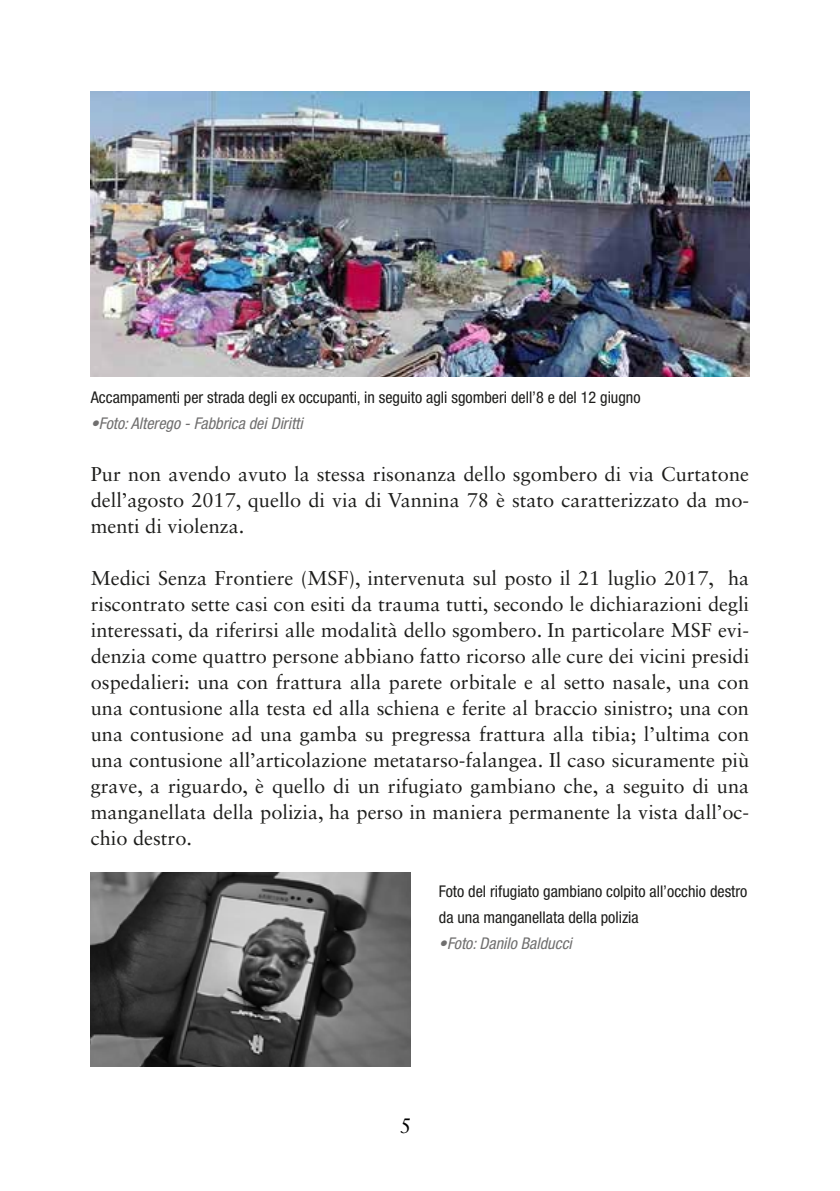
<style>
.page{position:relative;width:840px;height:1191px;background:#fff}
.page>*{position:absolute;margin:0;border:0;box-sizing:border-box;transform-origin:0 0}
.t1{font:21px "Sabon LT Std";color:#000}
.t2{font:20px/26px "Sabon LT Std";color:#1d1d1b;text-align:justify}
.t3{font:condensed 16.2px/26px "Helvetica Neue LT Std";color:#1d1d1b}
.t4{font:italic condensed 16.2px "Helvetica Neue LT Std";color:#706f6f}
</style>
<div class="page">
<img style="left:91px;top:91px;width:657px;height:285px">
<img style="left:91px;top:872px;width:319px;height:194px">
<p class="t3" style="left:91px;top:384px;width:551px">Accampamenti per strada degli ex occupanti, in seguito agli sgomberi dell’8 e del 12 giugno</p>
<p class="t4" style="left:91px;top:414px;width:213px">•Foto: Alterego - Fabbrica dei Diritti</p>
<p class="t2" style="left:91px;top:461px;width:659px">Pur non avendo avuto la stessa risonanza dello sgombero di via Curtatone dell’agosto 2017, quello di via di Vannina 78 è stato caratterizzato da mo&shy;menti di violenza.</p>
<p class="t2" style="left:91px;top:565px;width:659px">Medici Senza Frontiere (MSF), intervenuta sul posto il 21 luglio 2017, ha riscontrato sette casi con esiti da trauma tutti, secondo le dichiarazioni degli interessati, da riferirsi alle modalità dello sgombero. In particolare MSF evi&shy;denzia come quattro persone abbiano fatto ricorso alle cure dei vicini presidi ospedalieri: una con frattura alla parete orbitale e al setto nasale, una con una contusione alla testa ed alla schiena e ferite al braccio sinistro; una con una contusione ad una gamba su pregressa frattura alla tibia; l’ultima con una contusione all’articolazione metatarso-falangea. Il caso sicuramente più grave, a riguardo, è quello di un rifugiato gambiano che, a seguito di una manganellata della polizia, ha perso in maniera permanente la vista dall’oc&shy;chio destro.</p>
<p class="t3" style="left:438px;top:878px;width:310px">Foto del rifugiato gambiano colpito all’occhio destro da una manganellata della polizia</p>
<p class="t4" style="left:438px;top:934px;width:134px">•Foto: Danilo Balducci</p>
<p class="t1" style="left:400px;top:1113px;width:13px">5</p>
</div>
